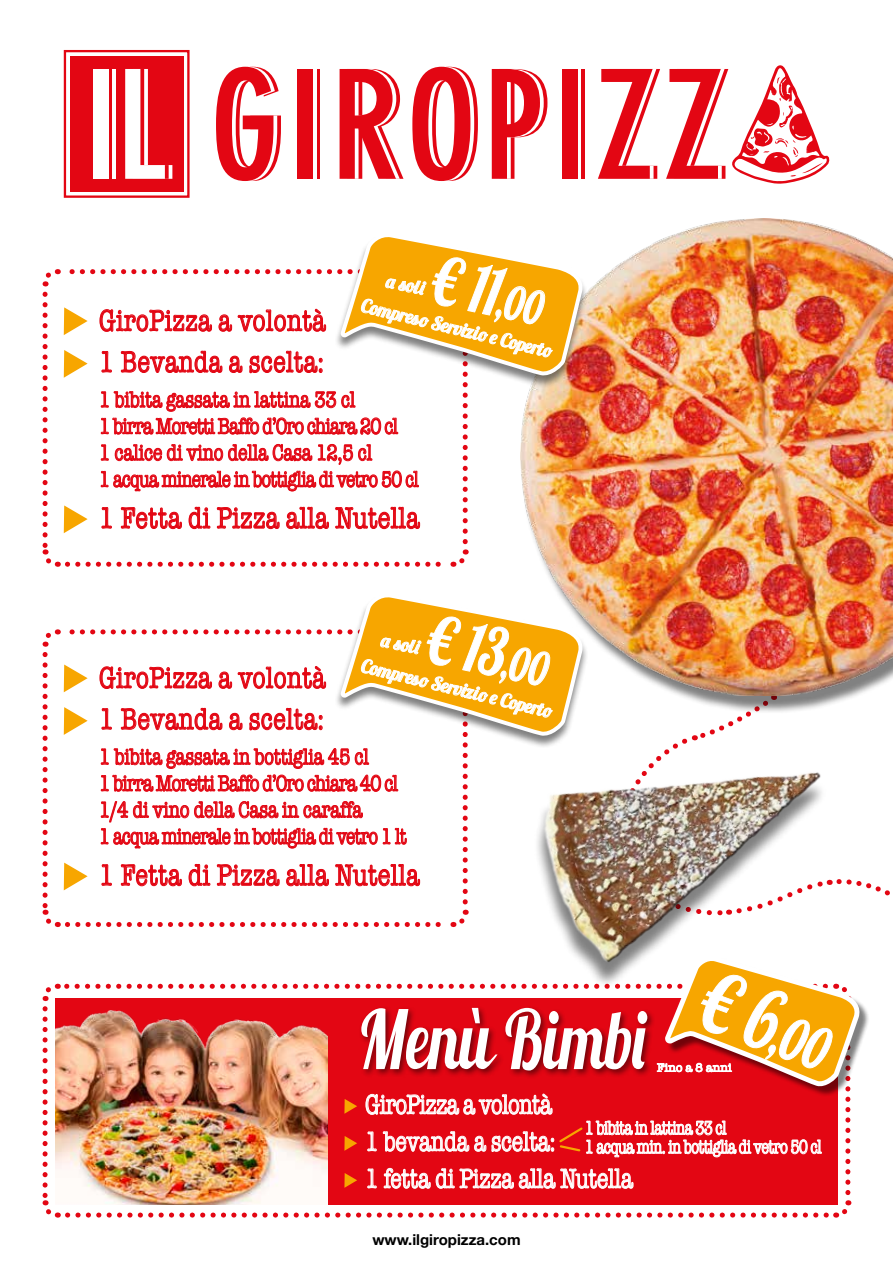
<style>
.page{position:relative;width:893px;height:1263px;background:#fff}
.page>*{position:absolute;margin:0;border:0;box-sizing:border-box;transform-origin:0 0}
.t1{font:81.6px "Lobster 1.3";color:#fff;scale:.75 1}
.t2{font:57px "Lobster 1.3";color:#fff;scale:.75 1}
.t3{font:30.6px/41.2px "American Typewriter";letter-spacing:.025em;color:#e30613;scale:.76 1}
.t4{font:28.2px/37px "American Typewriter";color:#fff;scale:.74 1}
.t5{font:22.95px/26.5px "American Typewriter";letter-spacing:-.03em;color:#e30613;scale:.76 1}
.t6{font:19.65px/18.9px "American Typewriter";letter-spacing:-.03em;color:#fff;scale:.71 1}
.t7{font:18.75px "Lobster 1.3";color:#fff}
.t8{font:700 15px "Helvetica Neue";color:#000}
.t9{font:12px "American Typewriter";color:#fff}
.s1{font-size:82.5px}
</style>
<div class="page">
<div style="left:667px;top:958px;width:203px;height:139px;background:#000;opacity:.5"></div>
<img style="left:546px;top:218px;width:347px;height:477px">
<img style="left:562px;top:702px;width:317px;height:289px">
<div style="left:70px;top:56px;width:113px;height:136px;background:#e30613"></div>
<div style="left:64px;top:50px;width:126px;height:148px;border:2px solid #e30613"></div>
<div style="left:101px;top:69px;width:15px;height:110px;background:#fff"></div>
<svg style="left:109px;top:69px;width:3px;height:110px"></svg>
<div style="left:93px;top:69px;width:15px;height:110px;background:#fff"></div>
<svg style="left:125px;top:69px;width:47px;height:110px"></svg>
<svg style="left:317px;top:69px;width:3px;height:110px"></svg>
<div style="left:569px;top:69px;width:16px;height:110px;background:#e30613"></div>
<svg style="left:578px;top:69px;width:3px;height:110px"></svg>
<svg style="left:216px;top:67px;width:65px;height:114px"></svg>
<div style="left:297px;top:69px;width:16px;height:110px;background:#e30613"></div>
<svg style="left:340px;top:69px;width:63px;height:110px"></svg>
<svg style="left:412px;top:67px;width:66px;height:114px"></svg>
<svg style="left:492px;top:69px;width:55px;height:110px"></svg>
<div style="left:562px;top:69px;width:15px;height:110px;background:#e30613"></div>
<svg style="left:598px;top:69px;width:62px;height:110px"></svg>
<svg style="left:666px;top:65px;width:164px;height:119px"></svg>
<img style="left:42px;top:956px;width:818px;height:262px">
<div style="left:334px;top:234px;width:254px;height:155px;background:#000;opacity:.5"></div>
<div style="left:334px;top:594px;width:254px;height:155px;background:#000;opacity:.5"></div>
<svg style="left:42px;top:233px;width:540px;height:337px"></svg>
<svg style="left:42px;top:593px;width:540px;height:337px"></svg>
<p class="t7" style="left:389px;top:269px;width:40px;rotate:12deg">a soli</p>
<p class="t7" style="left:365px;top:293px;width:197px;rotate:14deg">Compres o Servizio e Coperto</p>
<h3 class="t3" style="left:99px;top:299px;width:299px">GiroPizza a volontà<br>1 Bevanda a scelta:</h3>
<p class="t5" style="left:99px;top:385px;width:422px">1 bibita gassata in lattina 33 cl<br>1 birra Moretti Baffo d’Oro chiara 20 cl<br>1 calice di vino della Casa 12,5 cl<br>1 acqua minerale in bottiglia di vetro 50 cl</p>
<h3 class="t3" style="left:99px;top:496px;width:423px">1 Fetta di Pizza alla Nutella</h3>
<p class="t7" style="left:384px;top:628px;width:40px;rotate:12deg">a soli</p>
<p class="t7" style="left:365px;top:653px;width:197px;rotate:14deg">Compres o Servizio e Coperto</p>
<h3 class="t3" style="left:99px;top:656px;width:299px">GiroPizza a volontà<br>1 Bevanda a scelta:</h3>
<p class="t5" style="left:99px;top:743px;width:406px">1 bibita gassata in bottiglia 45 cl<br>1 birra Moretti Baffo d’Oro chiara 40 cl 1/4 di vino della Casa in caraffa<br>1 acqua minerale in bottiglia di vetro 1 lt</p>
<h3 class="t3" style="left:99px;top:853px;width:423px">1 Fetta di Pizza alla Nutella</h3>
<h2 class="t2" style="left:713px;top:972px;width:181px;rotate:20deg"><span class="s1">€ 6</span>,00</h2>
<h1 class="t1" style="left:359px;top:987px;width:386px">Menù Bimbi</h1>
<p class="t4" style="left:365px;top:1085px;width:363px">GiroPizza a volontà<br>1 bevanda a scelta:<br>1 fetta di Pizza alla Nutella</p>
<p class="t9" style="left:657px;top:1058px;width:76px">Fino a 8 anni</p>
<p class="t6" style="left:585px;top:1118px;width:335px">1 bibita in lattina 33 cl<br>1 acqua min. in bottiglia di vetro 50 cl</p>
<p class="t8" style="left:372px;top:1228px;width:150px">www.ilgiropizza.com</p>
</div>
